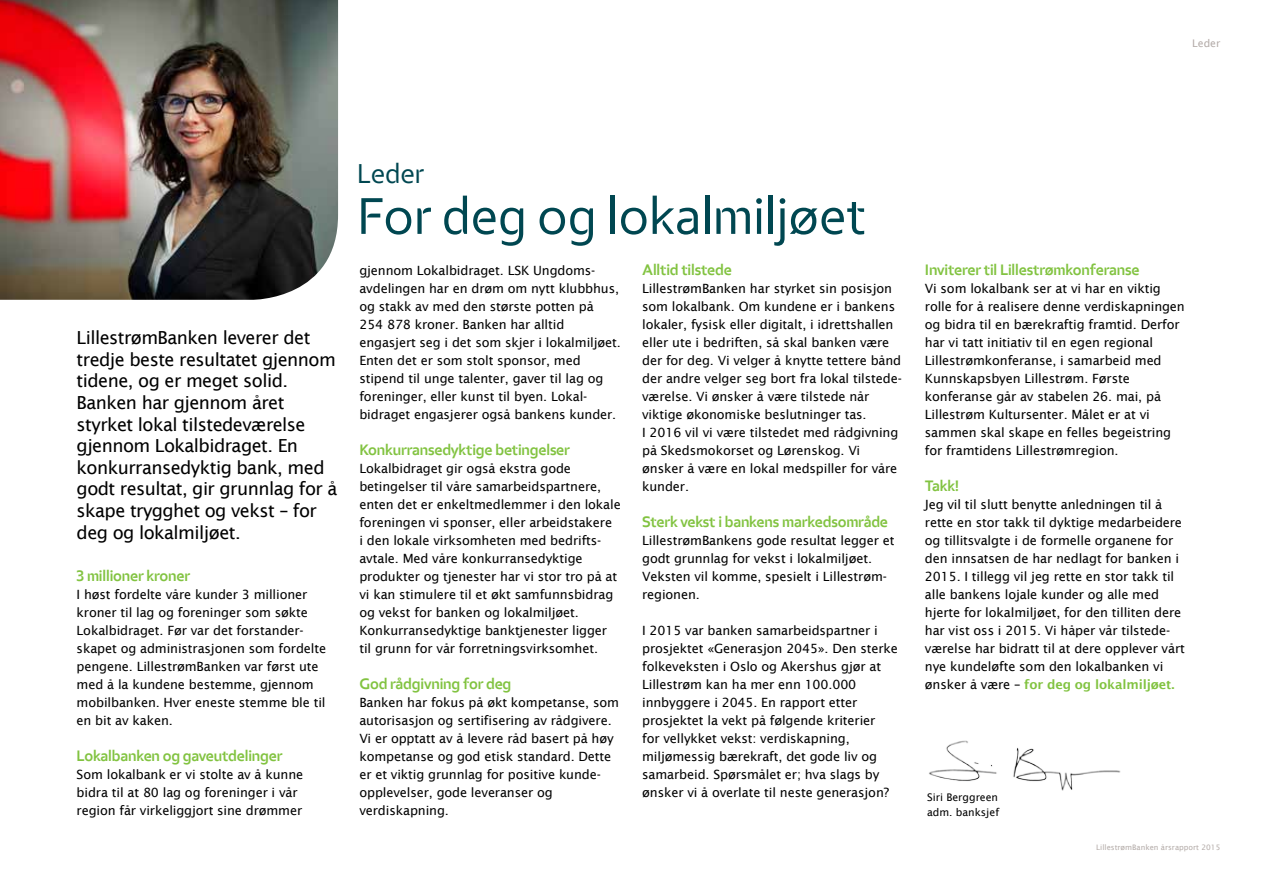
<style>
.page{position:relative;width:1263px;height:893px;background:#fff}
.page>*{position:absolute;margin:0;border:0;box-sizing:border-box;transform-origin:0 0}
.t1{font:500 51px "Eika";color:#004751}
.t2{font:500 27px "Eika";color:#004751}
.t3{font:18px/21.6px "Lucida Sans";letter-spacing:-.03em;color:#000}
.t4{font:700 15px "Eika";letter-spacing:-.01em;color:#82c341}
.t5{font:12.75px/18px "Lucida Sans";letter-spacing:-.01em;color:#000}
.t6{font:10.5px/15px "Lucida Sans";color:#000}
.t7{font:10.5px "Lucida Sans";color:#b4aca9}
.t8{font:7.5px "Lucida Sans";color:#b4aca9}
.s1{font-weight:600;color:#82c341}
</style>
<div class="page">
<img style="left:929px;top:740px;width:192px;height:51px">
<img style="left:0;top:0;width:338px;height:300px">
<p class="t7" style="left:1192px;top:37px;width:30px">Leder</p>
<p class="t3" style="left:77px;top:327px;width:262px">LillestrømBanken leverer det tredje beste resultatet gjennom tidene, og er meget solid.<br>Banken har gjennom året styrket lokal tilstedeværelse gjennom Lokalbidraget. En konkurransedyktig bank, med godt resultat, gir grunnlag for å skape trygghet og vekst – for deg og lokalmiljøet.</p>
<p class="t4" style="left:77px;top:566px;width:115px">3 millioner kroner</p>
<p class="t5" style="left:77px;top:585px;width:251px">I høst fordelte våre kunder 3 millioner kroner til lag og foreninger som søkte Lokalbidraget. Før var det forstander&shy;skapet og administrasjonen som fordelte pengene. LillestrømBanken var først ute med å la kundene bestemme, gjennom mobilbanken. Hver eneste stemme ble til en bit av kaken.</p>
<p class="t4" style="left:77px;top:746px;width:208px">Lokalbanken og gaveutdelinger</p>
<p class="t5" style="left:77px;top:765px;width:228px">Som lokalbank er vi stolte av å kunne bidra til at 80 lag og foreninger i vår region får virkeliggjort sine drømmer</p>
<h2 class="t2" style="left:357px;top:157px;width:69px">Leder</h2>
<h1 class="t1" style="left:357px;top:186px;width:511px">For deg og lokalmiljøet</h1>
<p class="t5" style="left:359px;top:261px;width:263px">gjennom Lokalbidraget. LSK Ungdoms&shy;avdelingen har en drøm om nytt klubbhus, og stakk av med den største potten på 254 878 kroner. Banken har alltid engasjert seg i det som skjer i lokalmiljøet.<br>Enten det er som stolt sponsor, med stipend til unge talenter, gaver til lag og foreninger, eller kunst til byen. Lokal&shy;bidraget engasjerer også bankens kunder.</p>
<p class="t4" style="left:359px;top:440px;width:212px">Konkurransedyktige betingelser</p>
<p class="t5" style="left:359px;top:459px;width:263px">Lokalbidraget gir også ekstra gode betingelser til våre samarbeidspartnere, enten det er enkeltmedlemmer i den lokale foreningen vi sponser, eller arbeidstakere<br>i den lokale virksomheten med bedrifts&shy;avtale. Med våre konkurransedyktige produkter og tjenester har vi stor tro på at vi kan stimulere til et økt samfunnsbidrag og vekst for banken og lokalmiljøet.<br>Konkurransedyktige banktjenester ligger til grunn for vår forretningsvirksomhet.</p>
<p class="t4" style="left:359px;top:674px;width:153px">God rådgivning for deg</p>
<p class="t5" style="left:359px;top:693px;width:261px">Banken har fokus på økt kompetanse, som autorisasjon og sertifisering av rådgivere.<br>Vi er opptatt av å levere råd basert på høy kompetanse og god etisk standard. Dette er et viktig grunnlag for positive kunde&shy;opplevelser, gode leveranser og verdiskapning.</p>
<p class="t4" style="left:642px;top:260px;width:91px">Alltid tilstede</p>
<p class="t5" style="left:642px;top:279px;width:261px">LillestrømBanken har styrket sin posisjon som lokalbank. Om kundene er i bankens lokaler, fysisk eller digitalt, i idrettshallen eller ute i bedriften, så skal banken være der for deg. Vi velger å knytte tettere bånd der andre velger seg bort fra lokal tilstede&shy;værelse. Vi ønsker å være tilstede når viktige økonomiske beslutninger tas.<br>I 2016 vil vi være tilstedet med rådgivning på Skedsmokorset og Lørenskog. Vi ønsker å være en lokal medspiller for våre kunder.</p>
<p class="t4" style="left:642px;top:512px;width:247px">Sterk vekst i bankens markedsområde</p>
<p class="t5" style="left:642px;top:531px;width:254px">LillestrømBankens gode resultat legger et godt grunnlag for vekst i lokalmiljøet.<br>Veksten vil komme, spesielt i Lillestrøm&shy;regionen.</p>
<p class="t5" style="left:642px;top:621px;width:257px">I 2015 var banken samarbeidspartner i prosjektet «Generasjon 2045». Den sterke folkeveksten i Oslo og Akershus gjør at Lillestrøm kan ha mer enn 100.000 innbyggere i 2045. En rapport etter prosjektet la vekt på følgende kriterier<br>for vellykket vekst: verdiskapning, miljømessig bærekraft, det gode liv og samarbeid. Spørsmålet er; hva slags by ønsker vi å overlate til neste generasjon?</p>
<p class="t4" style="left:925px;top:260px;width:216px">Inviterer til Lillestrømkonferanse</p>
<p class="t5" style="left:925px;top:279px;width:261px">Vi som lokalbank ser at vi har en viktig rolle for å realisere denne verdiskapningen og bidra til en bærekraftig framtid. Derfor har vi tatt initiativ til en egen regional Lillestrømkonferanse, i samarbeid med Kunnskapsbyen Lillestrøm. Første konferanse går av stabelen 26. mai, på Lillestrøm Kultursenter. Målet er at vi sammen skal skape en felles begeistring for framtidens Lillestrømregion.</p>
<p class="t4" style="left:925px;top:476px;width:35px">Takk!</p>
<p class="t5" style="left:925px;top:495px;width:261px">Jeg vil til slutt benytte anledningen til å rette en stor takk til dyktige medarbeidere og tillitsvalgte i de formelle organene for den innsatsen de har nedlagt for banken i 2015. I tillegg vil jeg rette en stor takk til alle bankens lojale kunder og alle med hjerte for lokalmiljøet, for den tilliten dere har vist oss i 2015. Vi håper vår tilstede&shy;værelse har bidratt til at dere opplever vårt nye kundeløfte som den lokalbanken vi ønsker å være – <span class="s1">for deg og lokalmiljøet.</span></p>
<p class="t6" style="left:927px;top:790px;width:74px">Siri Berggreen adm. banksjef</p>
<p class="t8" style="left:1096px;top:843px;width:126px">LillestrømBanken årsrapport 2015</p>
</div>
